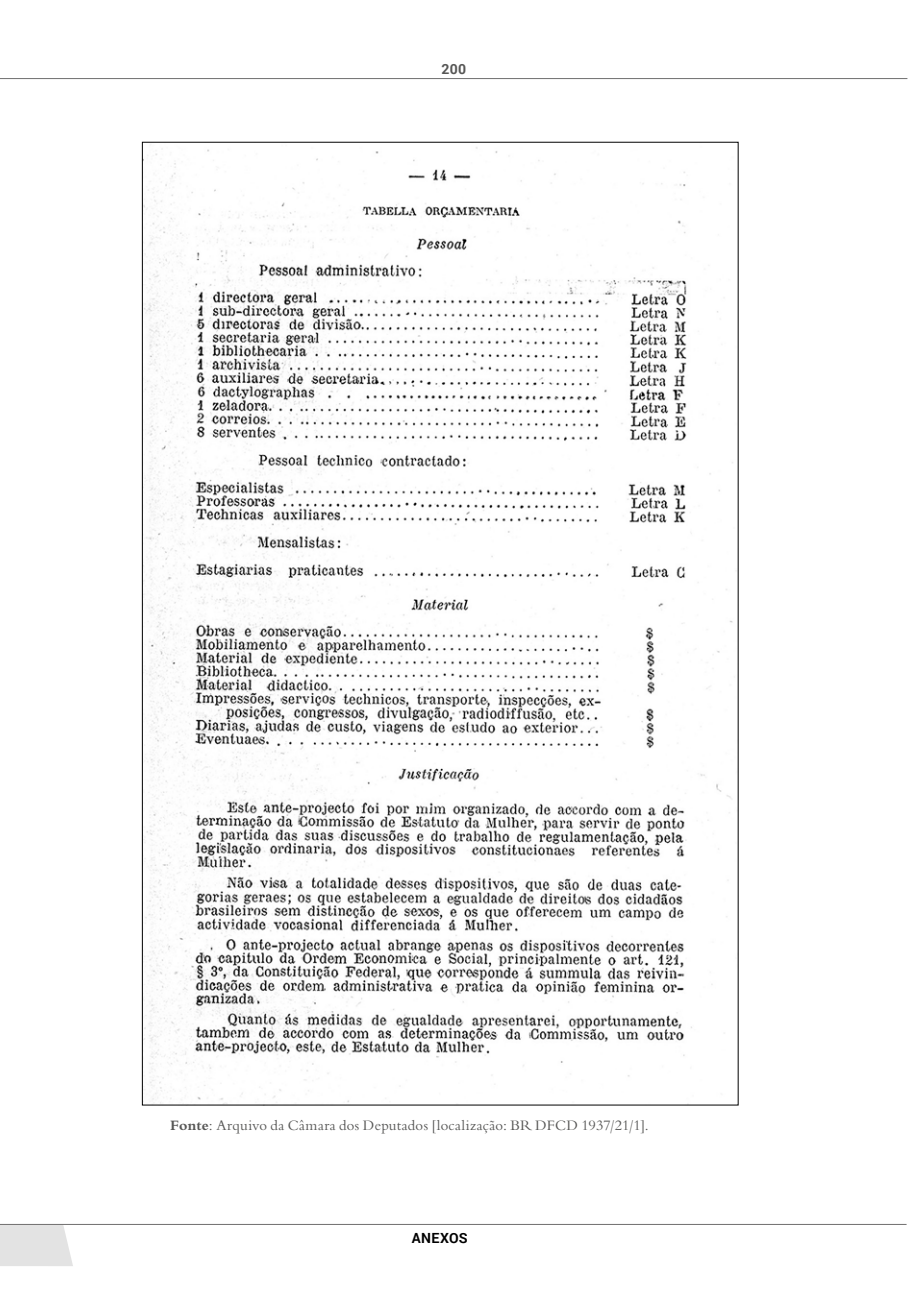
<style>
.page{position:relative;width:908px;height:1304px;background:#fff}
.page>*{position:absolute;margin:0;border:0;box-sizing:border-box;transform-origin:0 0}
.t1{font:14px "Borgia Pro";letter-spacing:.02em;color:#575756}
.t2{font:700 14px "Roboto";color:#000}
.t3{font:700 14px "Roboto";color:#575756}
.s1{font-weight:700}
</style>
<div class="page">
<div style="left:0;top:1225px;width:73px;height:41px;background:#e3e3e3"></div>
<hr style="left:0;top:1224px;width:906px;height:1px;background:#706f6f">
<hr style="left:0;top:78px;width:907px;height:1px;background:#706f6f">
<img style="left:144px;top:147px;width:589px;height:957px">
<p class="t3" style="left:441px;top:59px;width:26px">200</p>
<p class="t1" style="left:170px;top:1117px;width:480px"><span class="s1">Fonte</span>: Arquivo da Câmara dos Deputados [localização: BR DFCD 1937/21/1].</p>
<p class="t2" style="left:411px;top:1228px;width:11px">ANE</p>
<p class="t2" style="left:440px;top:1228px;width:19px">XOS</p>
</div>
